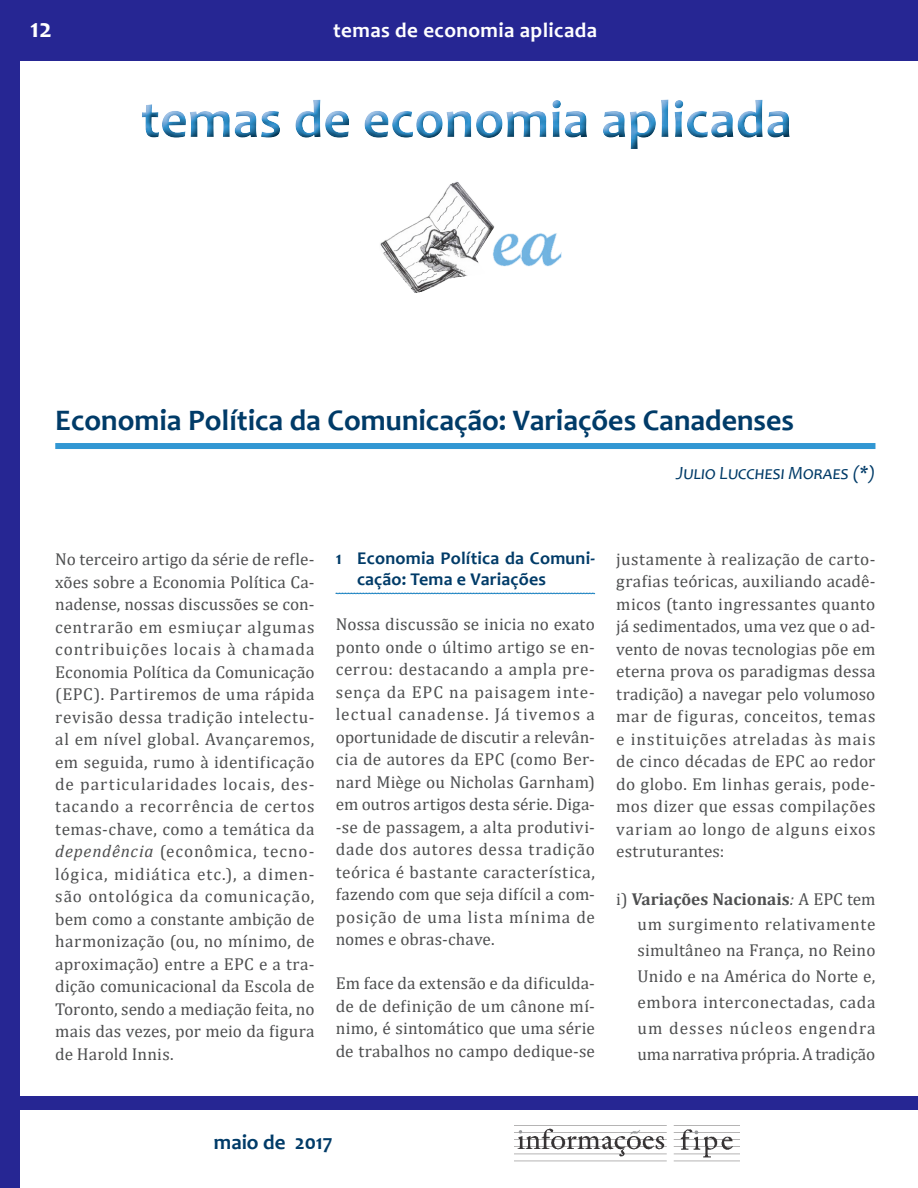
<style>
.page{position:relative;width:918px;height:1188px;background:#fff}
.page>*{position:absolute;margin:0;border:0;box-sizing:border-box;transform-origin:0 0}
.t1{font:700 30px "Candara";color:#003b68}
.t2{font:700 27px "Candara";color:#fff}
.t3{font:700 21px "Candara";letter-spacing:.02em;color:#fff}
.t4{font:700 21px "Candara";color:#003b68}
.t5{font:italic 18.75px "Candara";color:#003b68}
.t6{font:700 18px/21px "Candara";letter-spacing:.015em;color:#003b68}
.t7{font:17.25px/22.5px "Cambria";letter-spacing:.015em;color:#4e4f50;text-align:justify}
.s1{font-style:italic}
.s2{font-weight:700}
</style>
<div class="page">
<div style="left:0;top:0;width:20px;height:1188px;background:#262693"></div>
<div style="left:0;top:0;width:918px;height:61px;background:#262693"></div>
<div style="left:15px;top:1097px;width:903px;height:13px;background:#262693"></div>
<img style="left:514px;top:1125px;width:225px;height:37px">
<img style="left:380px;top:182px;width:182px;height:111px">
<div style="left:133px;top:97px;width:666px;height:61px;background:#003b68;opacity:.67"></div>
<div style="left:55px;top:443px;width:820px;height:6px;background:#3297d3"></div>
<svg style="left:335px;top:593px;width:260px;height:1px"></svg>
<h2 class="t2" style="left:30px;top:12px;width:23px">12</h2>
<p class="t3" style="left:333px;top:17px;width:265px">temas de economia aplicada</p>
<h1 class="t1" style="left:55px;top:402px;width:740px">Economia Política da Comunicação: Variações Canadenses</h1>
<p class="t5" style="left:676px;top:461px;width:201px">Julio Lucchesi Moraes (*)</p>
<p class="t7" style="left:55px;top:548px;width:261px">No terceiro artigo da série de refle&shy;xões sobre a Economia Política Ca&shy;nadense, nossas discussões se con&shy;centrarão em esmiuçar algumas contribuições locais à chamada Economia Política da Comunicação (EPC). Partiremos de uma rápida revisão dessa tradição intelectu&shy;al em nível global. Avançaremos, em seguida, rumo à identificação de particularidades locais, des&shy;tacando a recorrência de certos temas-chave, como a temática da <span class="s1">dependência</span> (econômica, tecno&shy;lógica, midiática etc.), a dimen&shy;são ontológica da comunicação, bem como a constante ambição de harmonização (ou, no mínimo, de aproximação) entre a EPC e a tra&shy;dição comunicacional da Escola de Toronto, sendo a mediação feita, no mais das vezes, por meio da figura de Harold Innis.</p>
<p class="t6" style="left:357px;top:547px;width:240px;text-indent:-21px">1 Economia Política da Comuni&shy;cação: Tema e Variações</p>
<p class="t7" style="left:336px;top:613px;width:261px">Nossa discussão se inicia no exato ponto onde o último artigo se en&shy;cerrou: destacando a ampla pre&shy;sença da EPC na paisagem inte&shy;lectual canadense. Já tivemos a oportunidade de discutir a relevân&shy;cia de autores da EPC (como Ber&shy;nard Miège ou Nicholas Garnham) em outros artigos desta série. Diga--se de passagem, a alta produtivi&shy;dade dos autores dessa tradição teórica é bastante característica, fazendo com que seja difícil a com&shy;posição de uma lista mínima de nomes e obras-chave.</p>
<p class="t7" style="left:336px;top:972px;width:261px">Em face da extensão e da dificulda&shy;de de definição de um cânone mí&shy;nimo, é sintomático que uma série de trabalhos no campo dedique-se</p>
<p class="t7" style="left:616px;top:548px;width:261px">justamente à realização de carto&shy;grafias teóricas, auxiliando acadê&shy;micos (tanto ingressantes quanto já sedimentados, uma vez que o ad&shy;vento de novas tecnologias põe em eterna prova os paradigmas dessa tradição) a navegar pelo volumoso mar de figuras, conceitos, temas e instituições atreladas às mais de cinco décadas de EPC ao redor do globo. Em linhas gerais, pode&shy;mos dizer que essas compilações variam ao longo de alguns eixos estruturantes:</p>
<p class="t7" style="left:638px;top:886px;width:239px;line-height:25.8px;text-indent:-21px">i) <span class="s2">Variações Nacionais</span><span class="s1">:</span> A EPC tem um surgimento relativamente simultâneo na França, no Reino Unido e na América do Norte e, embora interconectadas, cada um desses núcleos engendra uma narrativa própria. A tradição</p>
<p class="t4" style="left:214px;top:1129px;width:120px">maio de 2017</p>
</div>
